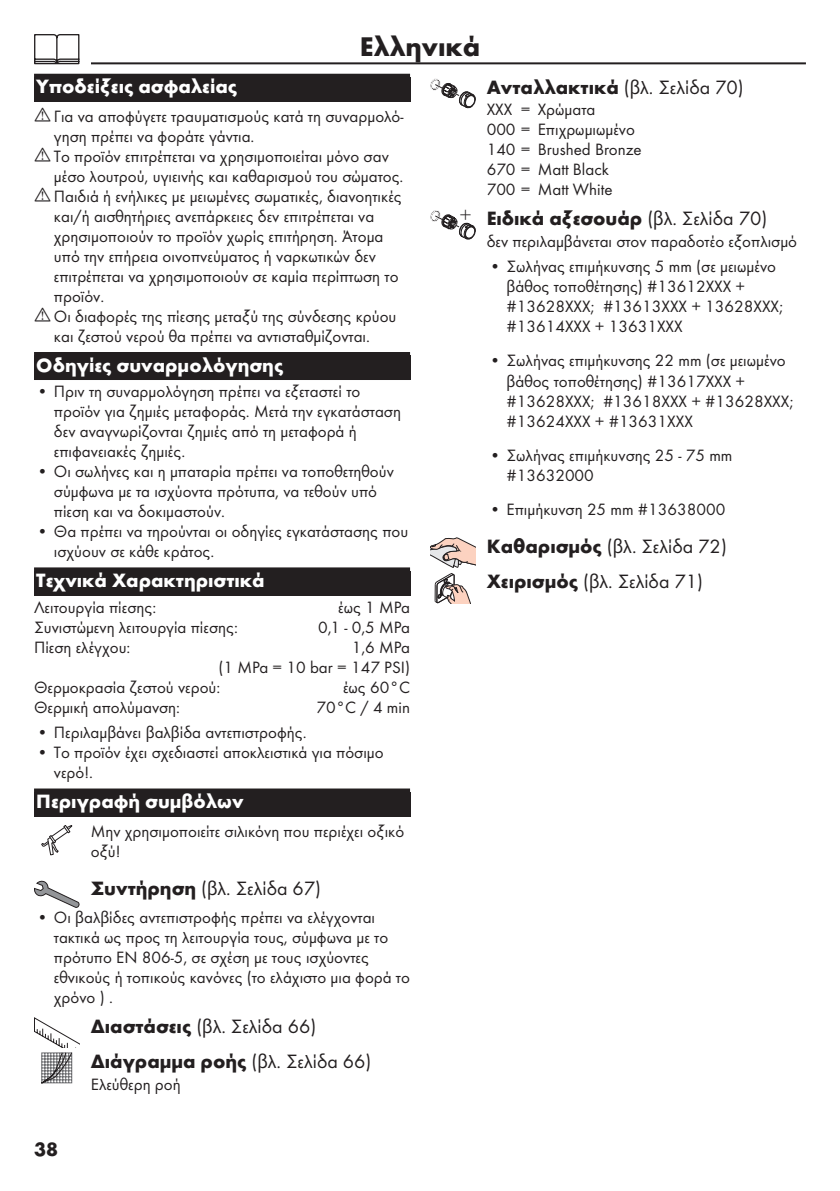
<style>
.page{position:relative;width:840px;height:1191px;background:#fff}
.page>*{position:absolute;margin:0;border:0;box-sizing:border-box;transform-origin:0 0}
.Sprache_Rahmenwechsel_EL{font:700 28px "Futura TOT";color:#231f20}
.t1{font:300 21.2px "Futura TOT";color:#231f20}
.Ueberschrift_EL{font:700 20px "Futura TOT";color:#fff}
.Ueberschrift_o_Absatz_Grafik_EL{font:700 20px "Futura TOT";color:#231f20}
.Ueberschrift_Grafik_EL{font:20px "Futura TOT Boo";color:#231f20}
.Ueberschrift_Grafik__folgeText_EL{font:20px "Futura TOT Boo";color:#231f20}
.Ueberschrift_o_Absatz_Grafik_EL-2{font:20px "Futura TOT Boo";color:#231f20}
.Ueberschrift___EL{font:700 20px "Futura TOT";color:#fff}
.Farbe_EL{font:17px/20px "Futura TOT Boo";color:#231f20}
.Techn__Daten_EL{font:17px "Futura TOT Boo";color:#231f20}
.Normaltext_nach_Grafik_EL{font:17px "Futura TOT Boo";color:#231f20}
.Normaltext_Grafik_EL{font:17px/20px "Futura TOT Boo";color:#231f20}
.s1{font-family:"Futura TOT";font-weight:700}
.s2{font-family:"Futura TOT Boo";font-weight:400}
</style>
<div class="page">
<hr style="left:34px;top:62px;width:771px;height:2px;background:#231f20">
<div style="left:23px;top:34px;width:68px;height:34px;background:#fff"></div>
<svg style="left:34px;top:34px;width:45px;height:30px"></svg>
<div style="left:34px;top:74px;width:376px;height:28px;background:#231f20"></div>
<div style="left:34px;top:352px;width:376px;height:28px;background:#231f20"></div>
<div style="left:34px;top:567px;width:376px;height:28px;background:#231f20"></div>
<div style="left:34px;top:788px;width:376px;height:28px;background:#231f20"></div>
<svg style="left:41px;top:825px;width:32px;height:30px"></svg>
<svg style="left:34px;top:880px;width:45px;height:28px"></svg>
<svg style="left:34px;top:1017px;width:45px;height:66px"></svg>
<svg style="left:430px;top:78px;width:45px;height:30px"></svg>
<svg style="left:430px;top:210px;width:45px;height:29px"></svg>
<svg style="left:430px;top:537px;width:45px;height:66px"></svg>
<p class="Sprache_Rahmenwechsel_EL" style="left:359px;top:29px;width:122px">Ελληνικά</p>
<p class="Ueberschrift___EL" style="left:36px;top:74px;width:202px">Υποδείξεις ασφαλείας</p>
<p class="Farbe_EL" style="left:54px;top:106px;width:351px">Για να αποφύγετε τραυματισμούς κατά τη συναρμολό&shy;γηση πρέπει να φοράτε γάντια.</p>
<p class="Farbe_EL" style="left:54px;top:146px;width:351px">Το προϊόν επιτρέπεται να χρησιμοποιείται μόνο σαν μέσο λουτρού, υγιεινής και καθαρισμού του σώματος.</p>
<p class="Farbe_EL" style="left:54px;top:186px;width:349px">Παιδιά ή ενήλικες με μειωμένες σωματικές, διανοητικές και/ή αισθητήριες ανεπάρκειες δεν επιτρέπεται να χρησιμοποιούν το προϊόν χωρίς επιτήρηση. Άτομα υπό την επήρεια οινοπνεύματος ή ναρκωτικών δεν επιτρέπεται να χρησιμοποιούν σε καμία περίπτωση το προϊόν.</p>
<p class="Farbe_EL" style="left:54px;top:306px;width:344px">Οι διαφορές της πίεσης μεταξύ της σύνδεσης κρύου και ζεστού νερού θα πρέπει να αντισταθμίζονται.</p>
<p class="Ueberschrift_EL" style="left:36px;top:352px;width:248px">Οδηγίες συναρμολόγησης</p>
<p class="Farbe_EL" style="left:54px;top:381px;width:348px;text-indent:-17px">• Πριν τη συναρμολόγηση πρέπει να εξεταστεί το προϊόν για ζημιές μεταφοράς. Μετά την εγκατάσταση δεν αναγνωρίζονται ζημιές από τη μεταφορά ή επιφανειακές ζημιές.</p>
<p class="Farbe_EL" style="left:54px;top:461px;width:341px;text-indent:-17px">• Οι σωλήνες και η μπαταρία πρέπει να τοποθετηθούν σύμφωνα με τα ισχύοντα πρότυπα, να τεθούν υπό πίεση και να δοκιμαστούν.</p>
<p class="Farbe_EL" style="left:54px;top:521px;width:356px;text-indent:-17px">• Θα πρέπει να τηρούνται οι οδηγίες εγκατάστασης που ισχύουν σε κάθε κράτος.</p>
<p class="Ueberschrift_EL" style="left:36px;top:568px;width:230px">Τεχνικά Χαρακτηριστικά</p>
<p class="Techn__Daten_EL" style="left:34px;top:597px;width:124px">Λειτουργία πίεσης:</p>
<p class="Techn__Daten_EL" style="left:338px;top:597px;width:73px">έως 1 MPa</p>
<p class="Techn__Daten_EL" style="left:34px;top:617px;width:205px">Συνιστώμενη λειτουργία πίεσης:</p>
<p class="Techn__Daten_EL" style="left:318px;top:617px;width:93px">0,1 - 0,5 MPa</p>
<p class="Techn__Daten_EL" style="left:34px;top:637px;width:98px">Πίεση ελέγχου:</p>
<p class="Techn__Daten_EL" style="left:351px;top:637px;width:60px">1,6 MPa</p>
<p class="Techn__Daten_EL" style="left:218px;top:657px;width:193px">(1 MPa = 10 bar = 147 PSI)</p>
<p class="Techn__Daten_EL" style="left:34px;top:677px;width:188px">Θερμοκρασία ζεστού νερού:</p>
<p class="Techn__Daten_EL" style="left:343px;top:677px;width:68px">έως 60°C</p>
<p class="Techn__Daten_EL" style="left:34px;top:697px;width:147px">Θερμική απολύμανση:</p>
<p class="Techn__Daten_EL" style="left:316px;top:697px;width:95px">70°C / 4 min</p>
<p class="Farbe_EL" style="left:37px;top:722px;width:271px">• Περιλαμβάνει βαλβίδα αντεπιστροφής.</p>
<p class="Farbe_EL" style="left:54px;top:742px;width:331px;text-indent:-17px">• Το προϊόν έχει σχεδιαστεί αποκλειστικά για πόσιμο νερό!.</p>
<p class="Ueberschrift_EL" style="left:36px;top:789px;width:209px">Περιγραφή συμβόλων</p>
<p class="Normaltext_Grafik_EL" style="left:91px;top:820px;width:315px">Μην χρησιμοποιείτε σιλικόνη που περιέχει οξικό οξύ!</p>
<p class="Ueberschrift_Grafik__folgeText_EL" style="left:91px;top:876px;width:232px"><span class="s1">Συντήρηση</span> (βλ. Σελίδα 67)</p>
<p class="Farbe_EL" style="left:54px;top:907px;width:357px;text-indent:-17px">• Οι βαλβίδες αντεπιστροφής πρέπει να ελέγχονται τακτικά ως προς τη λειτουργία τους, σύμφωνα με το πρότυπο EN 806-5, σε σχέση με τους ισχύοντες εθνικούς ή τοπικούς κανόνες (το ελάχιστο μια φορά το χρόνο ) .</p>
<p class="Ueberschrift_Grafik_EL" style="left:91px;top:1014px;width:227px"><span class="s1">Διαστάσεις</span> (βλ. Σελίδα 66)</p>
<p class="Ueberschrift_o_Absatz_Grafik_EL" style="left:91px;top:1049px;width:282px">Διάγραμμα ροής <span class="s2">(βλ. Σελίδα 66)</span></p>
<p class="Normaltext_nach_Grafik_EL" style="left:91px;top:1074px;width:91px">Ελεύθερη ροή</p>
<p class="Ueberschrift_o_Absatz_Grafik_EL" style="left:34px;top:1136px;width:25px">38</p>
<p class="t1" style="left:459px;top:203px;width:13px">+</p>
<p class="Ueberschrift_o_Absatz_Grafik_EL-2" style="left:486px;top:75px;width:258px"><span class="s1">Ανταλλακτικά</span> (βλ. Σελίδα 70)</p>
<p class="Farbe_EL" style="left:486px;top:99px;width:156px">XXX = Χρώματα<br>000 = Επιχρωμιωμένο<br>140 = Brushed Bronze<br>670 = Matt Black<br>700 = Matt White</p>
<p class="Ueberschrift_o_Absatz_Grafik_EL" style="left:486px;top:206px;width:282px">Ειδικά αξεσουάρ <span class="s2">(βλ. Σελίδα 70)</span></p>
<p class="Normaltext_nach_Grafik_EL" style="left:486px;top:231px;width:312px">δεν περιλαμβάνεται στον παραδοτέο εξοπλισμό</p>
<p class="Farbe_EL" style="left:506px;top:256px;width:278px;text-indent:-17px">• Σωλήνας επιμήκυνσης 5 mm (σε μειωμένο βάθος τοποθέτησης) #13612XXX + #13628XXX; #13613XXX + 13628XXX; #13614XXX + 13631XXX</p>
<p class="Farbe_EL" style="left:506px;top:351px;width:288px;text-indent:-17px">• Σωλήνας επιμήκυνσης 22 mm (σε μειωμένο βάθος τοποθέτησης) #13617XXX + #13628XXX; #13618XXX + #13628XXX; #13624XXX + #13631XXX</p>
<p class="Farbe_EL" style="left:506px;top:445px;width:227px;text-indent:-17px">• Σωλήνας επιμήκυνσης 25 - 75 mm #13632000</p>
<p class="Farbe_EL" style="left:489px;top:499px;width:237px">• Επιμήκυνση 25 mm #13638000</p>
<p class="Ueberschrift_Grafik_EL" style="left:486px;top:534px;width:241px"><span class="s1">Καθαρισμός</span> (βλ. Σελίδα 72)</p>
<p class="Ueberschrift_Grafik__folgeText_EL" style="left:486px;top:570px;width:218px"><span class="s1">Χειρισμός</span> (βλ. Σελίδα 71)</p>
</div>
